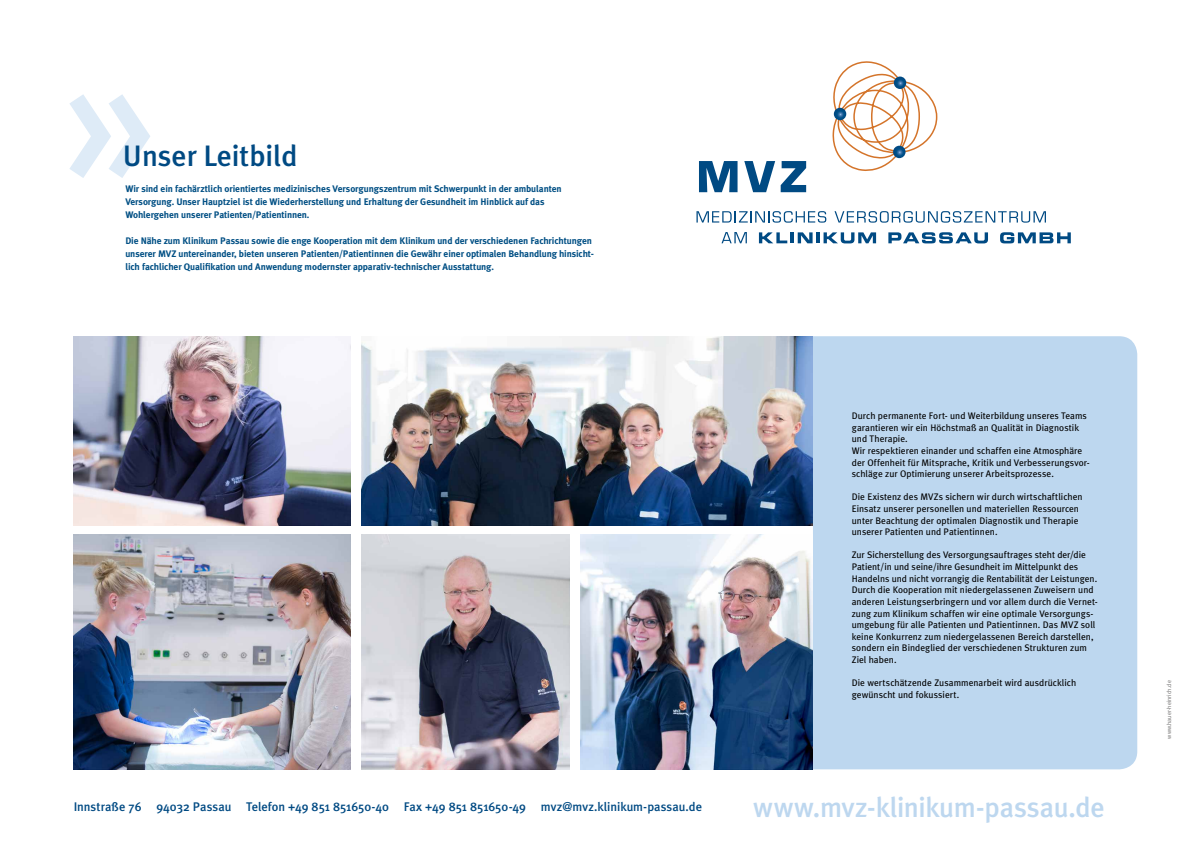
<style>
.page{position:relative;width:1192px;height:842px;background:#fff}
.page>*{position:absolute;margin:0;border:0;box-sizing:border-box;transform-origin:0 0}
.t1{font:500 29.55px "Meta Plus";color:#004a83}
.t2{font:500 28px "Meta Plus";letter-spacing:-.01em;color:#bdd7ef}
.t3{font:500 12.5px "Meta Plus";letter-spacing:-.005em;color:#004a83}
.t4{font:9.5px/11.7px "Meta Plus";color:#000}
.t5{font:700 9.5px/13px "Meta Plus";letter-spacing:-.01em;color:#004f84}
.t6{font:6px "Meta Plus Normal";color:#706f6f}
</style>
<div class="page">
<svg style="left:69px;top:94px;width:81px;height:84px"></svg>
<div style="left:813px;top:336px;width:324px;height:433px;background:#bdd7ef"></div>
<img style="left:361px;top:336px;width:452px;height:189px">
<img style="left:361px;top:534px;width:209px;height:235px">
<img style="left:74px;top:534px;width:276px;height:235px">
<img style="left:74px;top:336px;width:276px;height:189px">
<svg style="left:696px;top:211px;width:130px;height:12px"></svg>
<svg style="left:834px;top:211px;width:212px;height:12px"></svg>
<svg style="left:722px;top:232px;width:25px;height:11px"></svg>
<svg style="left:759px;top:232px;width:54px;height:11px"></svg>
<hr style="left:816px;top:232px;width:4px;height:11px;background:#004a83">
<svg style="left:824px;top:232px;width:52px;height:11px"></svg>
<svg style="left:888px;top:232px;width:100px;height:11px"></svg>
<svg style="left:1000px;top:232px;width:71px;height:11px"></svg>
<svg style="left:699px;top:161px;width:39px;height:31px"></svg>
<svg style="left:744px;top:161px;width:31px;height:31px"></svg>
<svg style="left:781px;top:161px;width:25px;height:31px"></svg>
<svg style="left:832px;top:61px;width:106px;height:110px"></svg>
<img style="left:581px;top:534px;width:232px;height:235px">
<h1 class="t1" style="left:123px;top:139px;width:176px">Unser Leitbild</h1>
<p class="t5" style="left:125px;top:182px;width:438px">Wir sind ein fachärztlich orientiertes medizinisches Versorgungszentrum mit Schwerpunkt in der ambulanten<br>Versorgung. Unser Hauptziel ist die Wiederherstellung und Erhaltung der Gesundheit im Hinblick auf das<br>Wohlergehen unserer Patienten/Patientinnen.</p>
<p class="t5" style="left:125px;top:234px;width:470px">Die Nähe zum Klinikum Passau sowie die enge Kooperation mit dem Klinikum und der verschiedenen Fachrichtungen unserer MVZ untereinander, bieten unseren Patienten/Patientinnen die Gewähr einer optimalen Behandlung hinsicht&shy;lich fachlicher Qualifikation und Anwendung modernster apparativ-technischer Ausstattung.</p>
<h3 class="t3" style="left:74px;top:799px;width:630px">Innstraße 76 94032 Passau Telefon +49 851 851650-40 Fax +49 851 851650-49 mvz@mvz.klinikum-passau.de</h3>
<p class="t4" style="left:852px;top:410px;width:239px">Durch permanente Fort- und Weiterbildung unseres Teams garantieren wir ein Höchstmaß an Qualität in Diagnostik und Therapie.<br>Wir respektieren einander und schaffen eine Atmosphäre der Offenheit für Mitsprache, Kritik und Verbesserungsvor&shy;schläge zur Optimierung unserer Arbeitsprozesse.</p>
<p class="t4" style="left:852px;top:491px;width:232px">Die Existenz des MVZs sichern wir durch wirtschaftlichen Einsatz unserer personellen und materiellen Ressourcen unter Beachtung der optimalen Diagnostik und Therapie unserer Patienten und Patientinnen.</p>
<p class="t4" style="left:852px;top:549px;width:247px">Zur Sicherstellung des Versorgungsauftrages steht der/die Patient/in und seine/ihre Gesundheit im Mittelpunkt des Handelns und nicht vorrangig die Rentabilität der Leistungen.<br>Durch die Kooperation mit niedergelassenen Zuweisern und anderen Leistungserbringern und vor allem durch die Vernet&shy;zung zum Klinikum schaffen wir eine optimale Versorgungs&shy;umgebung für alle Patienten und Patientinnen. Das MVZ soll keine Konkurrenz zum niedergelassenen Bereich darstellen, sondern ein Bindeglied der verschiedenen Strukturen zum Ziel haben.</p>
<p class="t4" style="left:852px;top:677px;width:226px">Die wertschätzende Zusammenarbeit wird ausdrücklich gewünscht und fokussiert.</p>
<h2 class="t2" style="left:753px;top:791px;width:353px">www.mvz-klinikum-passau.de</h2>
<p class="t6" style="left:1166px;top:739px;width:60px;rotate:-90deg">www.hauer-heinrich.de</p>
</div>
